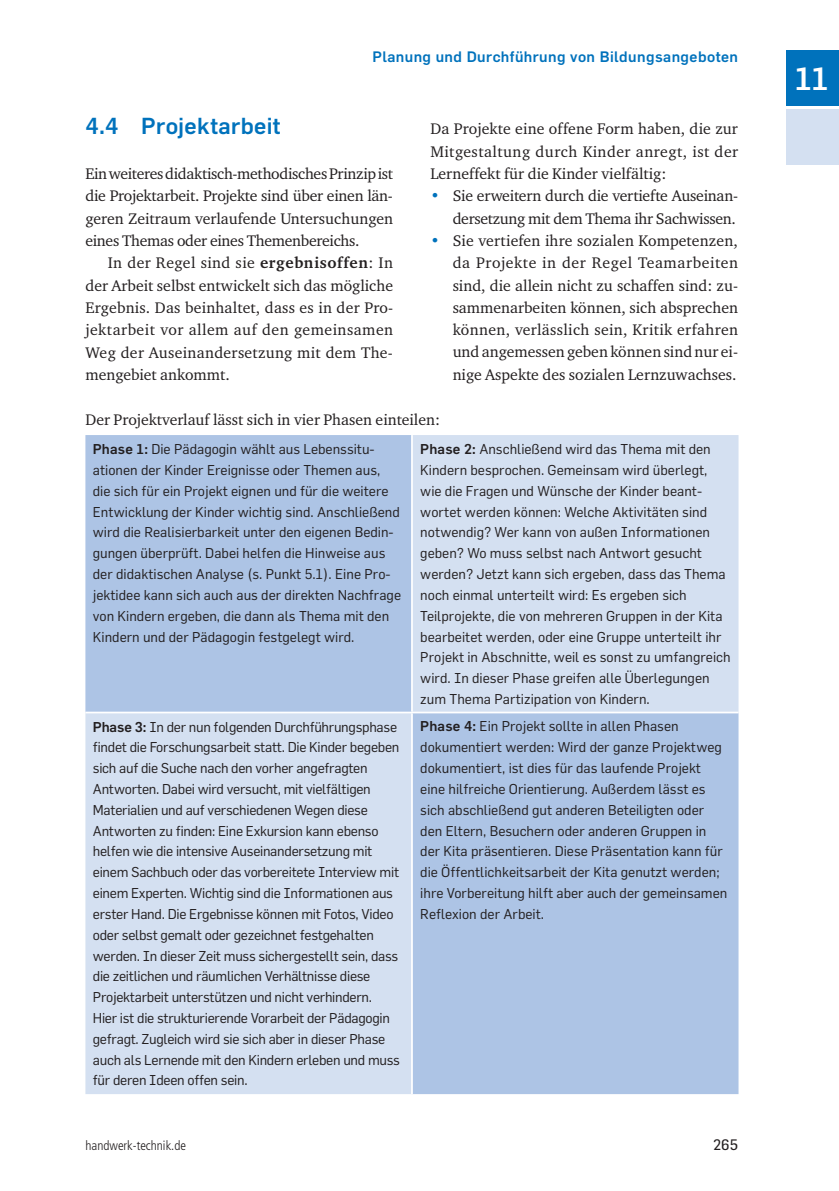
<style>
.page{position:relative;width:839px;height:1191px;background:#fff}
.page>*{position:absolute;margin:0;border:0;box-sizing:border-box;transform-origin:0 0}
.t1{font:500 31.5px "Flama";color:#fff}
.t2{font:500 22.75px "Flama";letter-spacing:.015em;color:#0072bc}
.t3{font:15.75px/22.4px "Charter ITC Regu OS";color:#231f20;text-align:justify}
.t4{font:15.75px/22.4px "Charter ITC Regu OS";letter-spacing:-.02em;color:#231f20;text-align:right}
.t5{font:15.75px "Charter ITC Regu OS";letter-spacing:.03em;color:#231f20}
.t6{font:15.75px "Charter ITC Regu OS";letter-spacing:.02em;color:#231f20}
.t7{font:15.75px "Charter ITC Regu OS";letter-spacing:.025em;color:#231f20}
.t8{font:500 14.88px "Flama";letter-spacing:.03em;color:#0072bc}
.t9{font:14.88px "Flama";color:#231f20}
.t10{font:14px/20.8px "Flama";color:#231f20}
.t11{font:14px/20.8px "Flama";letter-spacing:-.02em;color:#231f20}
.t12{font:300 condensed 13.12px "Frutiger LT Std";color:#231f20}
.s1{font-family:"Charter ITC Bold OS"}
.s2{color:#0072bc}
.s3{font-weight:500}
</style>
<div class="page">
<div style="left:786px;top:50px;width:53px;height:56px;background:#0072bc"></div>
<div style="left:786px;top:110px;width:53px;height:55px;background:#d4e0f1"></div>
<svg style="left:85px;top:435px;width:653px;height:659px;background:#c0d2eb"></svg>
<hr style="left:411px;top:435px;width:2px;height:277px;background:#fff">
<hr style="left:85px;top:712px;width:327px;height:1px;background:#fff">
<hr style="left:412px;top:712px;width:326px;height:1px;background:#fff">
<hr style="left:411px;top:713px;width:2px;height:381px;background:#fff">
<p class="t8" style="left:372px;top:48px;width:367px">Planung und Durchführung von Bildungsangeboten</p>
<p class="t2" style="left:85px;top:112px;width:196px">4.4 Projektarbeit</p>
<p class="t4" style="left:85px;top:162px;width:309px">Ein weiteres didaktisch-methodisches Prinzip ist</p>
<p class="t3" style="left:85px;top:184px;width:309px">die Projektarbeit. Projekte sind über einen län-</p>
<p class="t3" style="left:85px;top:207px;width:309px">geren Zeitraum verlaufende Untersuchungen</p>
<p class="t4" style="left:85px;top:229px;width:276px">eines Themas oder eines Themenbereichs.</p>
<p class="t7" style="left:108px;top:253px;width:287px">In der Regel sind sie <span class="s1">ergebnisoffen</span>: In</p>
<p class="t3" style="left:85px;top:274px;width:309px">der Arbeit selbst entwickelt sich das mögliche</p>
<p class="t3" style="left:85px;top:296px;width:309px">Ergebnis. Das beinhaltet, dass es in der Pro-</p>
<p class="t5" style="left:85px;top:320px;width:309px">jektarbeit vor allem auf den gemeinsamen</p>
<p class="t6" style="left:85px;top:342px;width:309px">Weg der Auseinandersetzung mit dem The-</p>
<p class="t3" style="left:85px;top:363px;width:146px">mengebiet ankommt.</p>
<p class="t3" style="left:430px;top:117px;width:309px">Da Projekte eine offene Form haben, die zur Mitgestaltung durch Kinder anregt, ist der Lerneffekt für die Kinder vielfältig:</p>
<p class="t4" style="left:430px;top:184px;width:309px"><span class="s2">•</span> Sie erweitern durch die vertiefte Auseinan&shy;dersetzung mit dem Thema ihr Sachwissen.</p>
<p class="t3" style="left:452px;top:229px;width:287px;text-indent:-22px"><span class="s2">•</span> Sie vertiefen ihre sozialen Kompetenzen, da Projekte in der Regel Teamarbeiten sind, die allein nicht zu schaffen sind: zu&shy;sammenarbeiten können, sich absprechen können, verlässlich sein, Kritik erfahren und angemessen geben können sind nur ei&shy;nige Aspekte des sozialen Lernzuwachses.</p>
<p class="t3" style="left:85px;top:408px;width:356px">Der Projektverlauf lässt sich in vier Phasen einteilen:</p>
<p class="t10" style="left:93px;top:438px;width:310px"><span class="s3">Phase 1:</span> Die Pädagogin wählt aus Lebenssitu&shy;ationen der Kinder Ereignisse oder Themen aus, die sich für ein Projekt eignen und für die weitere Entwicklung der Kinder wichtig sind. Anschließend wird die Realisierbarkeit unter den eigenen Bedin&shy;gungen überprüft. Dabei helfen die Hinweise aus der didaktischen Analyse (s. Punkt 5.1). Eine Pro&shy;jektidee kann sich auch aus der direkten Nachfrage von Kindern ergeben, die dann als Thema mit den Kindern und der Pädagogin festgelegt wird.</p>
<p class="t10" style="left:420px;top:438px;width:312px"><span class="s3">Phase 2:</span> Anschließend wird das Thema mit den Kindern besprochen. Gemeinsam wird überlegt, wie die Fragen und Wünsche der Kinder beant&shy;wortet werden können: Welche Aktivitäten sind notwendig? Wer kann von außen Informationen geben? Wo muss selbst nach Antwort gesucht werden? Jetzt kann sich ergeben, dass das Thema noch einmal unterteilt wird: Es ergeben sich Teilprojekte, die von mehreren Gruppen in der Kita bearbeitet werden, oder eine Gruppe unterteilt ihr Projekt in Abschnitte, weil es sonst zu umfangreich wird. In dieser Phase greifen alle Überlegungen zum Thema Partizipation von Kindern.</p>
<p class="t11" style="left:93px;top:716px;width:309px"><span class="s3">Phase 3:</span> In der nun folgenden Durchführungsphase findet die Forschungsarbeit statt. Die Kinder begeben sich auf die Suche nach den vorher angefragten Antworten. Dabei wird versucht, mit vielfältigen Materialien und auf verschiedenen Wegen diese Antworten zu finden: Eine Exkursion kann ebenso helfen wie die intensive Auseinandersetzung mit einem Sachbuch oder das vorbereitete Interview mit einem Experten. Wichtig sind die Informationen aus erster Hand. Die Ergebnisse können mit Fotos, Video oder selbst gemalt oder gezeichnet festgehalten werden. In dieser Zeit muss sichergestellt sein, dass die zeitlichen und räumlichen Verhältnisse diese Projektarbeit unterstützen und nicht verhindern.<br>Hier ist die strukturierende Vorarbeit der Pädagogin gefragt. Zugleich wird sie sich aber in dieser Phase auch als Lernende mit den Kindern erleben und muss für deren Ideen offen sein.</p>
<p class="t10" style="left:420px;top:716px;width:308px"><span class="s3">Phase 4:</span> Ein Projekt sollte in allen Phasen dokumentiert werden: Wird der ganze Projektweg dokumentiert, ist dies für das laufende Projekt eine hilfreiche Orientierung. Außerdem lässt es sich abschließend gut anderen Beteiligten oder den Eltern, Besuchern oder anderen Gruppen in der Kita präsentieren. Diese Präsentation kann für die Öffentlichkeitsarbeit der Kita genutzt werden; ihre Vorbereitung hilft aber auch der gemeinsamen Reflexion der Arbeit.</p>
<p class="t12" style="left:85px;top:1138px;width:102px">handwerk-technik.de</p>
<p class="t9" style="left:713px;top:1136px;width:26px">265</p>
<h1 class="t1" style="left:794px;top:60px;width:36px">11</h1>
</div>
